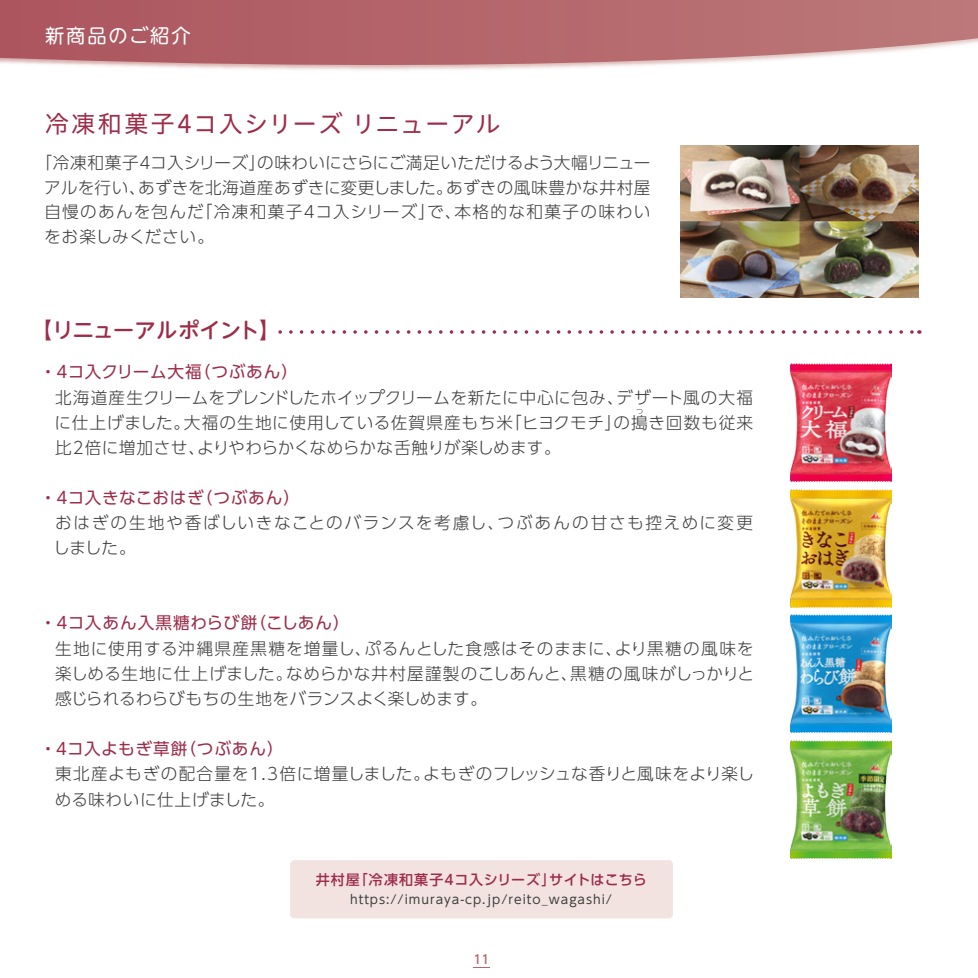
<style>
.page{position:relative;width:978px;height:978px;background:#fff}
.page>*{position:absolute;margin:0;border:0;box-sizing:border-box;transform-origin:0 0}
.t1{font:24.5px "Hiragino UD Sans Std W4";letter-spacing:.04em;color:#9d2c49}
.t2{font:500 21px "UD Shin M Go Pro";letter-spacing:-.025em;color:#9d2c49}
.t3{font:19.25px "UD Shin M Go Pro";letter-spacing:.1em;color:#fff}
.t4{font:300 16.62px/25.4px "UD Shin Go Pro";letter-spacing:.04em;color:#3e3e3f;text-align:justify}
.t5{font:16.62px "UD Shin Go Pro";letter-spacing:.04em;color:#9d2c49}
.t6{font:300 16.62px/25.4px "UD Shin Go Pro";letter-spacing:.1em;color:#3e3e3f}
.t7{font:500 14px "UD Shin Go Pro";letter-spacing:.05em;color:#9d2c49}
.t8{font:12.25px "UD Shin Go Pro";letter-spacing:.08em;color:#3e3e3f}
.t9{font:500 12.25px "UD Shin Go Pro";color:#b5676c}
.t10{font:300 7px "UD Shin Go Pro";color:#3e3e3f}
</style>
<div class="page">
<svg style="left:0;top:0;width:977px;height:70px;background:#bd7a7f"></svg>
<div style="left:290px;top:859px;width:383px;height:59px;background:#f2e3e1;border-radius:4px"></div>
<svg style="left:278px;top:330px;width:641px;height:4px"></svg>
<img style="left:680px;top:146px;width:238px;height:151px">
<img style="left:790px;top:614px;width:101px;height:118px">
<img style="left:790px;top:489px;width:101px;height:118px">
<img style="left:790px;top:363px;width:101px;height:118px">
<img style="left:790px;top:740px;width:101px;height:118px">
<p class="t3" style="left:45px;top:20px;width:147px">新商品のご紹介</p>
<h1 class="t1" style="left:45px;top:105px;width:456px">冷凍和菓子4コ入シリーズ リニューアル</h1>
<p class="t4" style="left:44px;top:150px;width:607px;line-height:24.5px;text-indent:-9px">「冷凍和菓子4コ入シリーズ」の味わいにさらにご満足いただけるよう大幅リニューアルを行い、あずきを北海道産あずきに変更しました。あずきの風味豊かな井村屋自慢のあんを包んだ「冷凍和菓子4コ入シリーズ」で、本格的な和菓子の味わいをお楽しみください。</p>
<p class="t2" style="left:31px;top:313px;width:250px">【リニューアルポイント】</p>
<p class="t5" style="left:40px;top:358px;width:260px">・4コ入クリーム大福（つぶあん）</p>
<p class="t4" style="left:55px;top:384px;width:699px">北海道産生クリームをブレンドしたホイップクリームを新たに中心に包み、デザート風の大福に仕上げました。大福の生地に使用している佐賀県産もち米「ヒヨクモチ」の搗き回数も従来比2倍に増加させ、よりやわらかくなめらかな舌触りが楽しめます。</p>
<p class="t5" style="left:40px;top:484px;width:262px">・4コ入きなこおはぎ（つぶあん）</p>
<p class="t6" style="left:53px;top:509px;width:701px">おはぎの生地や香ばしいきなことのバランスを考慮し、つぶあんの甘さも控えめに変更しました。</p>
<p class="t10" style="left:636px;top:405px;width:8px">つ</p>
<p class="t5" style="left:40px;top:609px;width:311px">・4コ入あん入黒糖わらび餅（こしあん）</p>
<p class="t4" style="left:55px;top:635px;width:700px">生地に使用する沖縄県産黒糖を増量し、ぷるんとした食感はそのままに、より黒糖の風味を楽しめる生地に仕上げました。なめらかな井村屋謹製のこしあんと、黒糖の風味がしっかりと感じられるわらびもちの生地をバランスよく楽しめます。</p>
<p class="t5" style="left:40px;top:734px;width:245px">・４コ入よもぎ草餅（つぶあん）</p>
<p class="t4" style="left:55px;top:760px;width:700px">東北産よもぎの配合量を1.3倍に増量しました。よもぎのフレッシュな香りと風味をより楽しめる味わいに仕上げました。</p>
<p class="t7" style="left:315px;top:868px;width:333px">井村屋「冷凍和菓子4コ入シリーズ」サイトはこちら</p>
<p class="t8" style="left:350px;top:889px;width:263px">https://imuraya-cp.jp/reito_wagashi/</p>
<p class="t9" style="left:473px;top:948px;width:18px">11</p>
</div>
